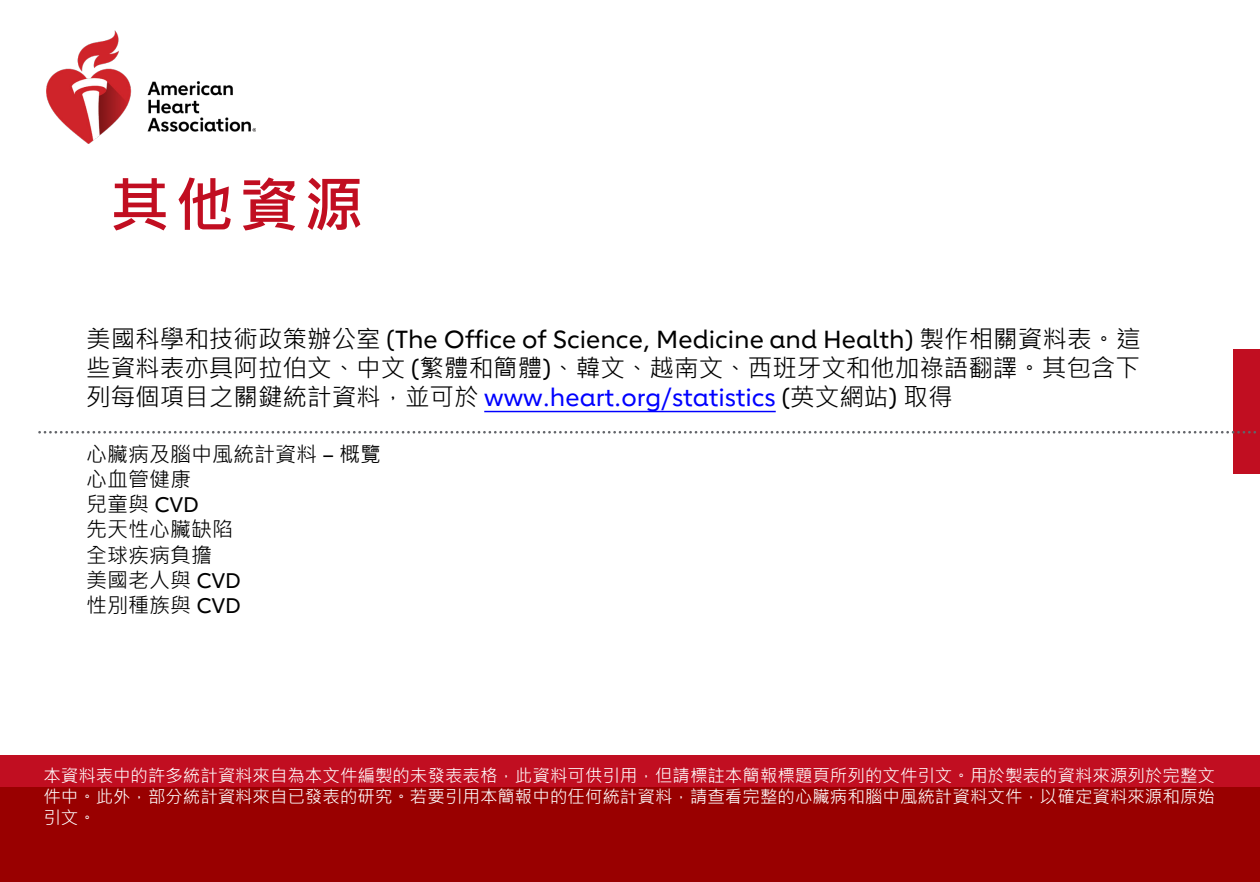
<style>
.page{position:relative;width:1260px;height:882px;background:#fff}
.page>*{position:absolute;margin:0;border:0;box-sizing:border-box;transform-origin:0 0}
.t1{font:700 59.5px "Microsoft Jheng Hei";color:#c10e21}
.t2{font:500 24.5px "Lub Dub";color:#000}
.t3{font:500 24.5px "Lub Dub";color:#00f}
.t4{font:24.5px "Microsoft Jheng Hei";color:#000}
.t5{font:21px/25.2px "Microsoft Jheng Hei";color:#000}
.t6{font:17.5px/20.8px "Microsoft Jheng Hei";color:#fff;text-align:justify}
.s1{font-family:"Microsoft Jheng Hei";font-weight:400}
.s2{font-family:"Lub Dub";font-weight:500}
.s3{font-family:"Microsoft Jheng Hei";font-weight:400;color:#000}
.s4{color:#000}
</style>
<div class="page">
<div style="left:1234px;top:349px;width:26px;height:125px;background:#c10e21"></div>
<svg style="left:40px;top:431px;width:1216px;height:3px"></svg>
<div style="left:0;top:755px;width:1260px;height:127px;background:#c10e21"></div>
<div style="left:0;top:788px;width:1260px;height:94px;background:#900"></div>
<img style="left:46px;top:30px;width:209px;height:113px">
<svg style="left:484px;top:411px;width:292px;height:1px"></svg>
<h1 class="t1" style="left:110px;top:168px;width:255px">其他資源</h1>
<h2 class="t2" style="left:86px;top:324px;width:1056px"><span class="s1">美國科學和技術政策辦公室</span> (The Office of Science, Medicine and Health) <span class="s1">製作相關資料表。這</span></h2>
<h2 class="t4" style="left:86px;top:353px;width:1055px">些資料表亦具阿拉伯文、中文 <span class="s2">(</span>繁體和簡體<span class="s2">)</span>、韓文、越南文、西班牙文和他加祿語翻譯。其包含下</h2>
<h2 class="t3" style="left:86px;top:383px;width:868px"><span class="s3">列每個項目之關鍵統計資料，並可於</span> www.heart.org/statistics <span class="s4">(</span><span class="s3">英文網站</span><span class="s4">)</span> <span class="s3">取得</span></h2>
<p class="t5" style="left:86px;top:442px;width:297px">心臟病及腦中風統計資料 <span class="s2">–</span> 概覽心血管健康<br>兒童與 <span class="s2">CVD<br></span>先天性心臟缺陷<br>全球疾病負擔<br>美國老人與 <span class="s2">CVD<br></span>性別種族與 <span class="s2">CVD</span></p>
<p class="t6" style="left:44px;top:765px;width:1173px">本資料表中的許多統計資料來自為本文件編製的未發表表格，此資料可供引用，但請標註本簡報標題頁所列的文件引文。用於製表的資料來源列於完整文件中。此外，部分統計資料來自已發表的研究。若要引用本簡報中的任何統計資料，請查看完整的心臟病和腦中風統計資料文件，以確定資料來源和原始引文。</p>
</div>
